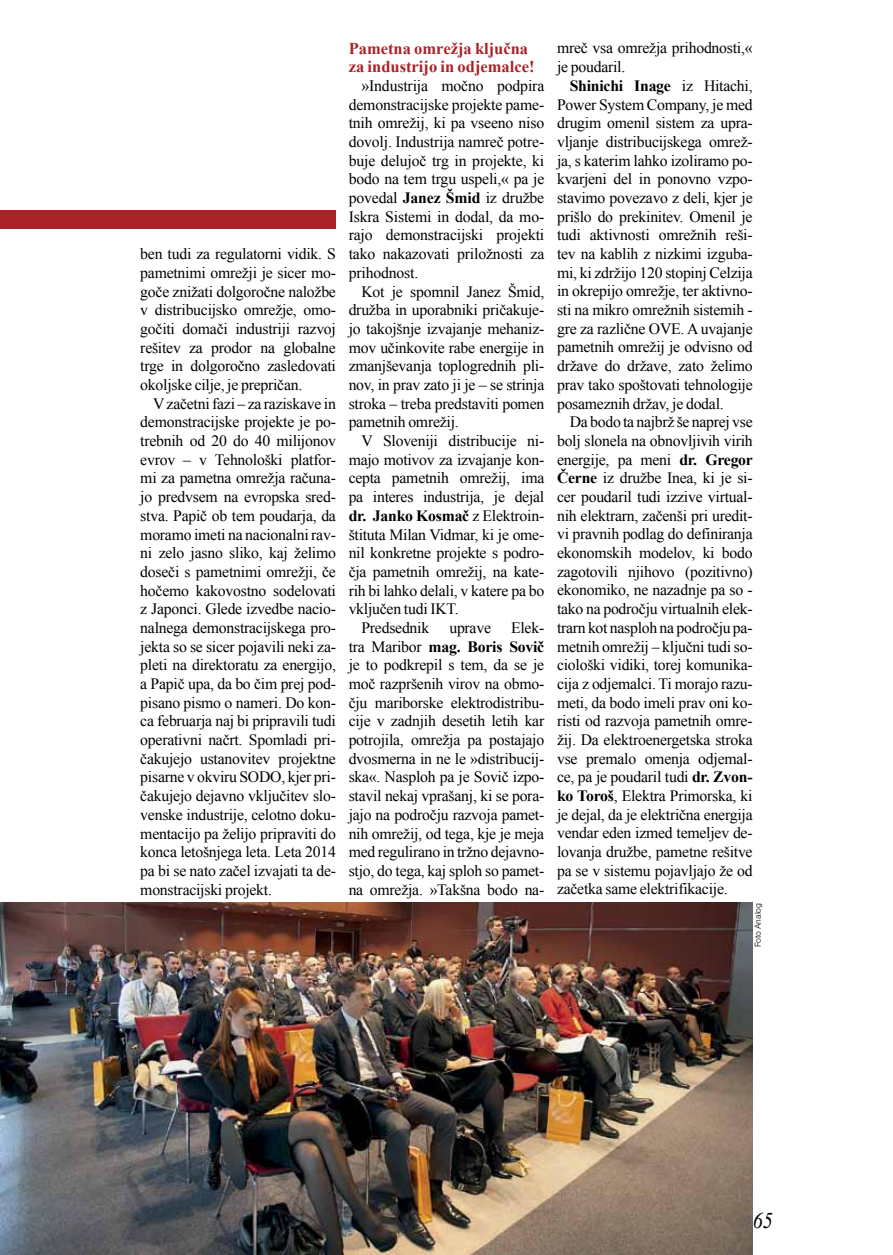
<style>
.page{position:relative;width:893px;height:1255px;background:#fff}
.page>*{position:absolute;margin:0;border:0;box-sizing:border-box;transform-origin:0 0}
.t1{font:italic 22.5px "Times New Roman";color:#000;scale:.9 1}
.t2{font:700 16.5px/18.8px "Times New Roman";color:#aa2228}
.t3{font:15.75px/18.8px "Times New Roman";letter-spacing:-.015em;color:#000;text-align:justify}
.t4{font:700 15.75px "Times New Roman";letter-spacing:-.015em;color:#000}
.t5{font:9px "Nimbus San DEE Ligh";color:#000}
.s1{font-weight:700}
.s2{font-weight:400}
</style>
<div class="page">
<img style="left:0;top:902px;width:753px;height:352px">
<div style="left:0;top:211px;width:336px;height:18px;background:#aa2228"></div>
<p class="t3" style="left:140px;top:244px;width:197px">ben tudi za regulatorni vidik. S pametnimi omrežji je sicer mo&shy;goče znižati dolgoročne naložbe v distribucijsko omrežje, omo&shy;gočiti domači industriji razvoj rešitev za prodor na globalne trge in dolgoročno zasledovati okoljske cilje, je prepričan.</p>
<p class="t3" style="left:140px;top:394px;width:197px;text-indent:13px">V začetni fazi – za raziskave in demonstracijske projekte je po&shy;trebnih od 20 do 40 milijonov evrov – v Tehnološki platfor&shy;mi za pametna omrežja računa&shy;jo predvsem na evropska sred&shy;stva. Papič ob tem poudarja, da moramo imeti na nacionalni rav&shy;ni zelo jasno sliko, kaj želimo doseči s pametnimi omrežji, če hočemo kakovostno sodelovati z Japonci. Glede izvedbe nacio&shy;nalnega demonstracijskega pro&shy;jekta so se sicer pojavili neki za&shy;pleti na direktoratu za energijo, a Papič upa, da bo čim prej pod&shy;pisano pismo o nameri. Do kon&shy;ca februarja naj bi pripravili tudi operativni načrt. Spomladi pri&shy;čakujejo ustanovitev projektne pisarne v okviru SODO, kjer pri&shy;čakujejo dejavno vključitev slo&shy;venske industrije, celotno doku&shy;mentacijo pa želijo pripraviti do konca letošnjega leta. Leta 2014 pa bi se nato začel izvajati ta de&shy;monstracijski projekt.</p>
<p class="t2" style="left:349px;top:38px;width:187px">Pametna omrežja ključna za industrijo in odjemalce!</p>
<p class="t3" style="left:349px;top:76px;width:197px;text-indent:13px">»Industrija močno podpira demonstracijske projekte pame&shy;tnih omrežij, ki pa vseeno niso dovolj. Industrija namreč potre&shy;buje delujoč trg in projekte, ki bodo na tem trgu uspeli,« pa je povedal <span class="s1">Janez Šmid</span> iz družbe Iskra Sistemi in dodal, da mo&shy;rajo demonstracijski projekti tako nakazovati priložnosti za prihodnost.</p>
<p class="t3" style="left:349px;top:281px;width:197px;text-indent:13px">Kot je spomnil Janez Šmid, družba in uporabniki pričakuje&shy;jo takojšnje izvajanje mehaniz&shy;mov učinkovite rabe energije in zmanjševanja toplogrednih pli&shy;nov, in prav zato ji je – se strinja stroka – treba predstaviti pomen pametnih omrežij.</p>
<p class="t3" style="left:361px;top:431px;width:184px">V Sloveniji distribucije ni-</p>
<p class="t3" style="left:349px;top:450px;width:197px">majo motivov za izvajanje kon-</p>
<p class="t3" style="left:349px;top:468px;width:197px">cepta pametnih omrežij, ima</p>
<p class="t3" style="left:349px;top:487px;width:197px">pa interes industrija, je dejal</p>
<p class="t4" style="left:349px;top:504px;width:197px">dr. Janko Kosmač <span class="s2">z Elektroin-</span></p>
<p class="t3" style="left:349px;top:524px;width:197px">štituta Milan Vidmar, ki je ome-</p>
<p class="t3" style="left:349px;top:543px;width:197px">nil konkretne projekte s podro-</p>
<p class="t3" style="left:349px;top:562px;width:197px">čja pametnih omrežij, na kate-</p>
<p class="t3" style="left:349px;top:580px;width:197px">rih bi lahko delali, v katere pa bo</p>
<p class="t3" style="left:349px;top:599px;width:112px">vključen tudi IKT.</p>
<p class="t3" style="left:361px;top:618px;width:69px">Predsednik</p>
<p class="t3" style="left:449px;top:618px;width:43px">uprave</p>
<p class="t3" style="left:349px;top:618px;width:197px;text-indent:162px">Elek&shy;tra Maribor <span class="s1">mag. Boris Sovič </span>je to podkrepil s tem, da se je moč razpršenih virov na obmo&shy;čju mariborske elektrodistribu&shy;cije v zadnjih desetih letih kar potrojila, omrežja pa postajajo dvosmerna in ne le »distribucij&shy;ska«. Nasploh pa je Sovič izpo&shy;stavil nekaj vprašanj, ki se pora&shy;jajo na področju razvoja pamet&shy;nih omrežij, od tega, kje je meja med regulirano in tržno dejavno&shy;stjo, do tega, kaj sploh so pamet&shy;na omrežja. »Takšna bodo na-</p>
<p class="t3" style="left:557px;top:39px;width:197px">mreč vsa omrežja prihodnosti,« je poudaril.</p>
<p class="t3" style="left:557px;top:76px;width:197px;text-indent:13px"><span class="s1">Shinichi Inage</span> iz Hitachi, Power System Company, je med drugim omenil sistem za upra&shy;vljanje distribucijskega omrež&shy;ja, s katerim lahko izoliramo po&shy;kvarjeni del in ponovno vzpo&shy;stavimo povezavo z deli, kjer je prišlo do prekinitev. Omenil je tudi aktivnosti omrežnih reši&shy;tev na kablih z nizkimi izguba&shy;mi, ki zdržijo 120 stopinj Celzija in okrepijo omrežje, ter aktivno&shy;sti na mikro omrežnih sistemih - gre za različne OVE. A uvajanje pametnih omrežij je odvisno od države do države, zato želimo prav tako spoštovati tehnologije posameznih držav, je dodal.</p>
<p class="t3" style="left:557px;top:412px;width:197px;text-indent:13px">Da bodo ta najbrž še naprej vse bolj slonela na obnovljivih virih energije, pa meni <span class="s1">dr. Gregor Černe</span> iz družbe Inea, ki je si&shy;cer poudaril tudi izzive virtual&shy;nih elektrarn, začenši pri uredit&shy;vi pravnih podlag do definiranja ekonomskih modelov, ki bodo zagotovili njihovo (pozitivno) ekonomiko, ne nazadnje pa so - tako na področju virtualnih elek&shy;trarn kot nasploh na področju pa&shy;metnih omrežij – ključni tudi so&shy;ciološki vidiki, torej komunika&shy;cija z odjemalci. Ti morajo razu&shy;meti, da bodo imeli prav oni ko&shy;risti od razvoja pametnih omre&shy;žij. Da elektroenergetska stroka vse premalo omenja odjemal&shy;ce, pa je poudaril tudi <span class="s1">dr. Zvon&shy;ko Toroš</span>, Elektra Primorska, ki je dejal, da je električna energija vendar eden izmed temeljev de&shy;lovanja družbe, pametne rešitve pa se v sistemu pojavljajo že od začetka same elektrifikacije.</p>
<p class="t5" style="left:753px;top:947px;width:46px;rotate:-90deg">Foto Analog</p>
<h1 class="t1" style="left:753px;top:1204px;width:24px">65</h1>
</div>
